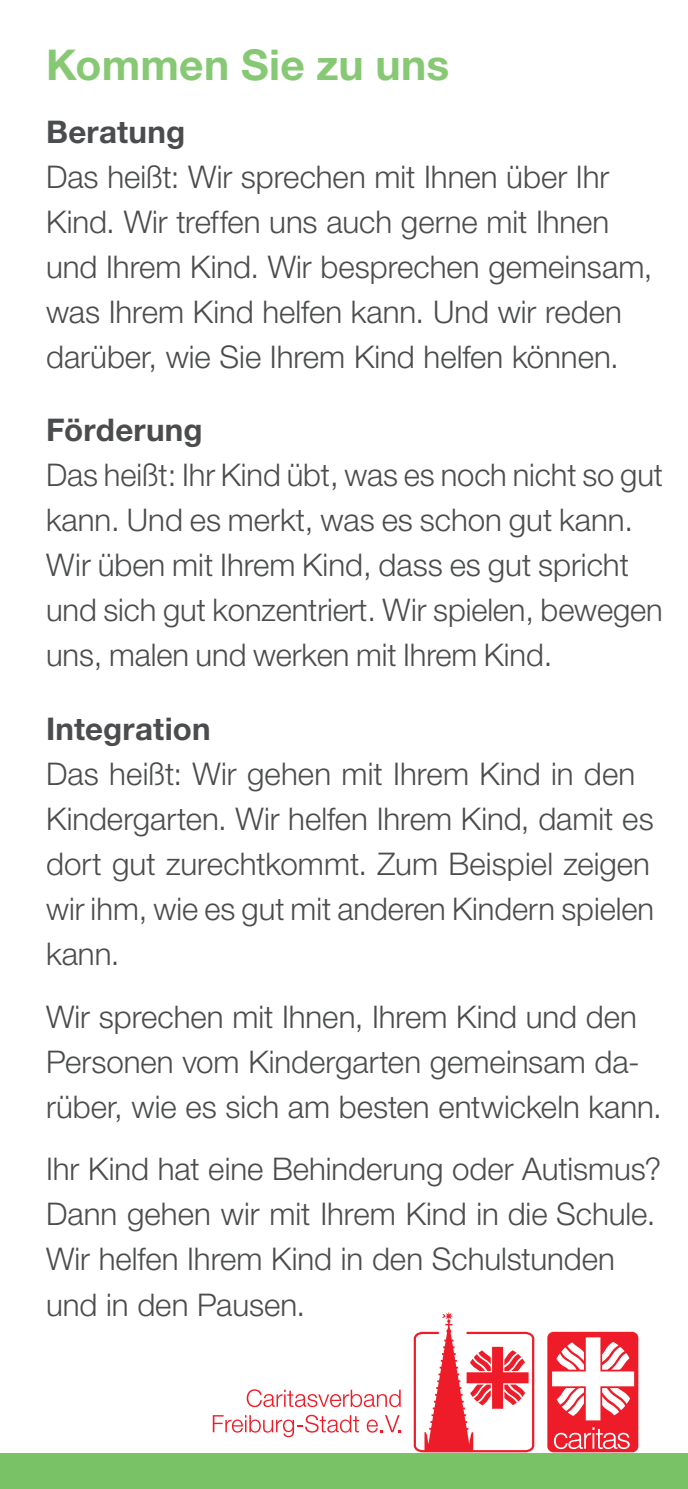
<style>
.page{position:relative;width:688px;height:1489px;background:#fff}
.page>*{position:absolute;margin:0;border:0;box-sizing:border-box;transform-origin:0 0}
.t1{font:700 42.5px "Helvetica Neue LT Pro";letter-spacing:.005em;color:#87c874}
.t2{font:300 31.25px/45px "Helvetica Neue LT Pro";color:#4b4c4d}
.t3{font:700 31.25px "Helvetica Neue LT Pro";letter-spacing:.005em;color:#4b4c4d}
</style>
<div class="page">
<div style="left:0;top:1453px;width:687px;height:35px;background:#79c366"></div>
<svg style="left:547px;top:1331px;width:91px;height:121px"></svg>
<svg style="left:246px;top:1389px;width:154px;height:17px"></svg>
<svg style="left:213px;top:1414px;width:146px;height:22px"></svg>
<svg style="left:366px;top:1415px;width:34px;height:17px"></svg>
<svg style="left:413px;top:1312px;width:121px;height:140px"></svg>
<h1 class="t1" style="left:46px;top:39px;width:405px">Kommen Sie zu uns</h1>
<p class="t3" style="left:46px;top:112px;width:140px">Beratung</p>
<p class="t2" style="left:46px;top:153px;width:607px">Das heißt: Wir sprechen mit Ihnen über Ihr Kind. Wir treffen uns auch gerne mit Ihnen und Ihrem Kind. Wir besprechen gemeinsam, was Ihrem Kind helfen kann. Und wir reden darüber, wie Sie Ihrem Kind helfen können.</p>
<p class="t3" style="left:46px;top:411px;width:158px">Förderung</p>
<p class="t2" style="left:46px;top:452px;width:618px">Das heißt: Ihr Kind übt, was es noch nicht so gut kann. Und es merkt, was es schon gut kann.<br>Wir üben mit Ihrem Kind, dass es gut spricht und sich gut konzentriert. Wir spielen, bewegen uns, malen und werken mit Ihrem Kind.</p>
<p class="t3" style="left:46px;top:709px;width:166px">Integration</p>
<p class="t2" style="left:46px;top:750px;width:609px">Das heißt: Wir gehen mit Ihrem Kind in den Kindergarten. Wir helfen Ihrem Kind, damit es dort gut zurechtkommt. Zum Beispiel zeigen wir ihm, wie es gut mit anderen Kindern spielen kann.</p>
<p class="t2" style="left:46px;top:993px;width:617px">Wir sprechen mit Ihnen, Ihrem Kind und den<br>Personen vom Kindergarten gemeinsam da&shy;rüber, wie es sich am besten entwickeln kann.</p>
<p class="t2" style="left:46px;top:1146px;width:616px">Ihr Kind hat eine Behinderung oder Autismus?<br>Dann gehen wir mit Ihrem Kind in die Schule.<br>Wir helfen Ihrem Kind in den Schulstunden und in den Pausen.</p>
</div>
